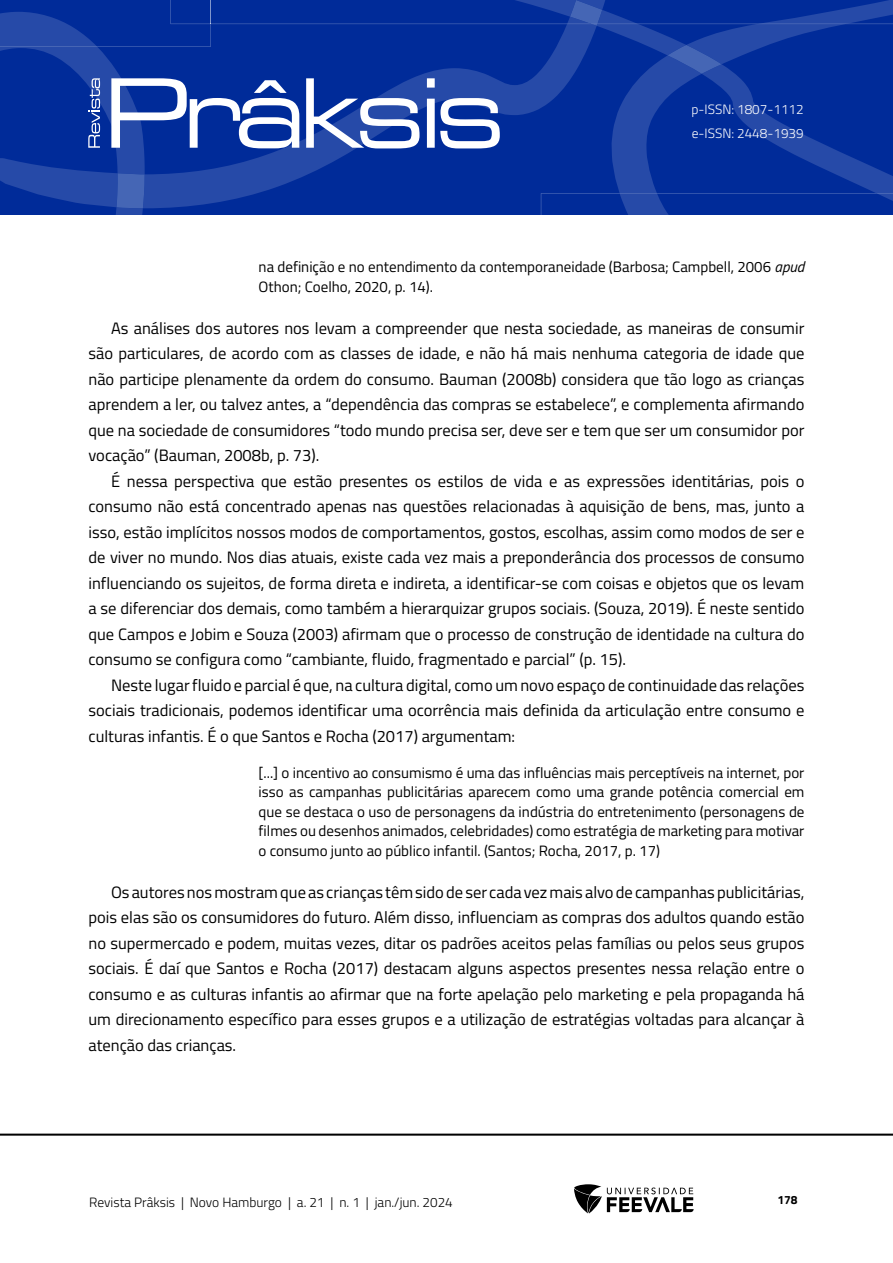
<style>
.page{position:relative;width:893px;height:1263px;background:#fff}
.page>*{position:absolute;margin:0;border:0;box-sizing:border-box;transform-origin:0 0}
.Corpo_de_texto{font:16.5px/25.5px "Titillium Web";color:#000;text-align:justify}
.Citação{font:15px/19.5px "Titillium Web";color:#000}
.t1{font:300 13.5px "Titillium Web";color:#000}
.t2{font:300 13.5px/24px "Titillium Web";color:#fff}
.t3{font:700 12px "Titillium Web";color:#000}
.s1{font-style:italic}
</style>
<div class="page">
<hr style="left:0;top:1133px;width:893px;height:3px;background:#000">
<svg style="left:574px;top:1184px;width:120px;height:29px"></svg>
<svg style="left:0;top:0;width:893px;height:215px;background:#1239a0"></svg>
<p class="t2" style="left:691px;top:97px;width:114px">p-ISSN: 1807-1112 e-ISSN: 2448-1939</p>
<p class="Citação" style="left:259px;top:256px;width:547px">na definição e no entendimento da contemporaneidade (Barbosa; Campbell, 2006 <span class="s1">apud<br></span>Othon; Coelho, 2020, p. 14).</p>
<p class="Corpo_de_texto" style="left:88px;top:314px;width:717px;text-indent:22px">As análises dos autores nos levam a compreender que nesta sociedade, as maneiras de consumir são particulares, de acordo com as classes de idade, e não há mais nenhuma categoria de idade que não participe plenamente da ordem do consumo. Bauman (2008b) considera que tão logo as crianças aprendem a ler, ou talvez antes, a “dependência das compras se estabelece”, e complementa afirmando que na sociedade de consumidores “todo mundo precisa ser, deve ser e tem que ser um consumidor por vocação” (Bauman, 2008b, p. 73).</p>
<p class="Corpo_de_texto" style="left:88px;top:467px;width:718px;text-indent:22px">É nessa perspectiva que estão presentes os estilos de vida e as expressões identitárias, pois o consumo não está concentrado apenas nas questões relacionadas à aquisição de bens, mas, junto a isso, estão implícitos nossos modos de comportamentos, gostos, escolhas, assim como modos de ser e de viver no mundo. Nos dias atuais, existe cada vez mais a preponderância dos processos de consumo influenciando os sujeitos, de forma direta e indireta, a identificar-se com coisas e objetos que os levam a se diferenciar dos demais, como também a hierarquizar grupos sociais. (Souza, 2019). É neste sentido que Campos e Jobim e Souza (2003) afirmam que o processo de construção de identidade na cultura do consumo se configura como “cambiante, fluido, fragmentado e parcial” (p. 15).</p>
<p class="Corpo_de_texto" style="left:88px;top:671px;width:718px;text-indent:22px">Neste lugar fluido e parcial é que, na cultura digital, como um novo espaço de continuidade das relações sociais tradicionais, podemos identificar uma ocorrência mais definida da articulação entre consumo e culturas infantis. É o que Santos e Rocha (2017) argumentam:</p>
<p class="Citação" style="left:259px;top:762px;width:547px;text-align:justify">[...] o incentivo ao consumismo é uma das influências mais perceptíveis na internet, por isso as campanhas publicitárias aparecem como uma grande potência comercial em que se destaca o uso de personagens da indústria do entretenimento (personagens de filmes ou desenhos animados, celebridades) como estratégia de marketing para motivar o consumo junto ao público infantil. (Santos; Rocha, 2017, p. 17)</p>
<p class="Corpo_de_texto" style="left:88px;top:878px;width:717px;text-indent:22px">Os autores nos mostram que as crianças têm sido de ser cada vez mais alvo de campanhas publicitárias, pois elas são os consumidores do futuro. Além disso, influenciam as compras dos adultos quando estão no supermercado e podem, muitas vezes, ditar os padrões aceitos pelas famílias ou pelos seus grupos sociais. É daí que Santos e Rocha (2017) destacam alguns aspectos presentes nessa relação entre o consumo e as culturas infantis ao afirmar que na forte apelação pelo marketing e pela propaganda há um direcionamento específico para esses grupos e a utilização de estratégias voltadas para alcançar à atenção das crianças.</p>
<p class="t1" style="left:89px;top:1192px;width:365px">Revista Prâksis | Novo Hamburgo | a. 21 | n. 1 | jan./jun. 2024</p>
<p class="t3" style="left:777px;top:1190px;width:22px">178</p>
</div>
